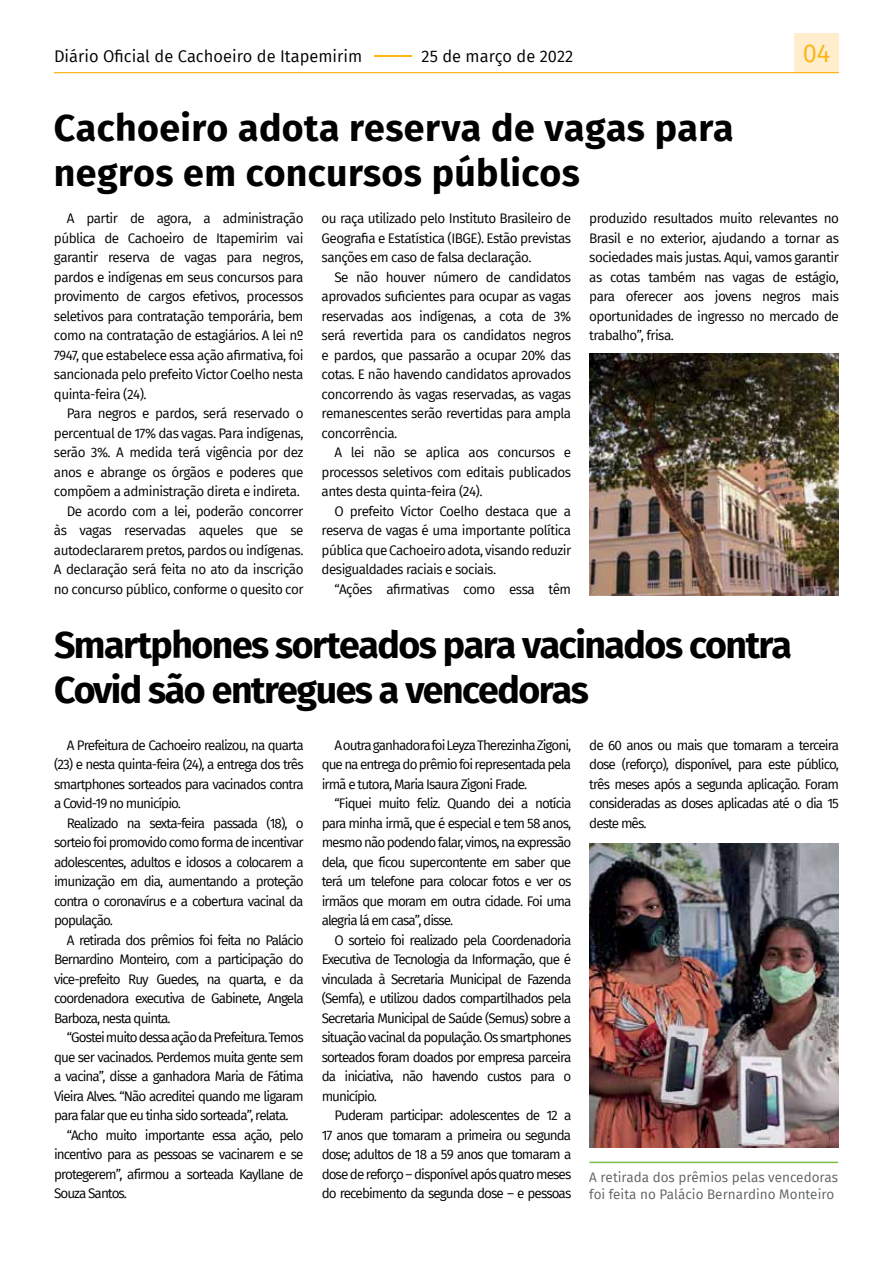
<style>
.page{position:relative;width:893px;height:1263px;background:#fff}
.page>*{position:absolute;margin:0;border:0;box-sizing:border-box;transform-origin:0 0}
.t1{font:700 37.5px/45px "Fira Sans";letter-spacing:-.04em;color:#000}
.t2{font:700 37.5px/45px "Fira Sans";letter-spacing:.01em;color:#000}
.t3{font:25.5px "Fira Sans";color:#fcb515}
.t4{font:16.5px "Fira Sans";color:#000}
.t5{font:13.5px/19.5px "Fira Sans";letter-spacing:-.05em;color:#000;text-align:justify}
.t6{font:13.5px/16.6px "Fira Sans";color:#5e6164}
.s1{color:#fcb515}
</style>
<div class="page">
<div style="left:794px;top:33px;width:45px;height:40px;background:#ffedce"></div>
<hr style="left:54px;top:72px;width:785px;height:1px;background:#fcb515">
<img style="left:589px;top:843px;width:250px;height:305px">
<img style="left:589px;top:353px;width:250px;height:242px">
<hr style="left:589px;top:1161px;width:249px;height:2px;background:#75c044">
<p class="t4" style="left:54px;top:43px;width:521px">Diário Oficial de Cachoeiro de Itapemirim <span class="s1">–</span>25 de março de 2022</p>
<h2 class="t3" style="left:803px;top:34px;width:29px">04</h2>
<h1 class="t2" style="left:54px;top:103px;width:681px">Cachoeiro adota reserva de vagas para negros em concursos públicos</h1>
<p class="t5" style="left:54px;top:209px;width:251px;text-indent:13px">A partir de agora, a administração pública de Cachoeiro de Itapemirim vai garantir reserva de vagas para negros, pardos e indígenas em seus concursos para provimento de cargos efetivos, processos seletivos para contratação temporária, bem como na contratação de estagiários. A lei nº 7947, que estabelece essa ação afirmativa, foi sancionada pelo prefeito Victor Coelho nesta quinta-feira (24).</p>
<p class="t5" style="left:54px;top:403px;width:251px;text-align:right">Para negros e pardos, será reservado o percentual de 17% das vagas. Para indígenas, serão 3%. A medida terá vigência por dez anos e abrange os órgãos e poderes que compõem a administração direta e indireta.<br>De acordo com a lei, poderão concorrer às vagas reservadas aqueles que se autodeclararem pretos, pardos ou indígenas.<br>A declaração será feita no ato da inscrição no concurso público, conforme o quesito cor</p>
<p class="t5" style="left:589px;top:208px;width:251px">produzido resultados muito relevantes no Brasil e no exterior, ajudando a tornar as sociedades mais justas. Aqui, vamos garantir as cotas também nas vagas de estágio, para oferecer aos jovens negros mais oportunidades de ingresso no mercado de trabalho”, frisa.</p>
<p class="t5" style="left:322px;top:208px;width:251px">ou raça utilizado pelo Instituto Brasileiro de Geografia e Estatística (IBGE). Estão previstas sanções em caso de falsa declaração.</p>
<p class="t5" style="left:322px;top:267px;width:251px;text-indent:13px">Se não houver número de candidatos aprovados suficientes para ocupar as vagas reservadas aos indígenas, a cota de 3% será revertida para os candidatos negros e pardos, que passarão a ocupar 20% das cotas. E não havendo candidatos aprovados concorrendo às vagas reservadas, as vagas remanescentes serão revertidas para ampla concorrência.</p>
<p class="t5" style="left:322px;top:442px;width:251px;text-indent:13px">A lei não se aplica aos concursos e processos seletivos com editais publicados antes desta quinta-feira (24).</p>
<p class="t5" style="left:322px;top:501px;width:251px;text-indent:13px">O prefeito Victor Coelho destaca que a reserva de vagas é uma importante política pública que Cachoeiro adota, visando reduzir desigualdades raciais e sociais.</p>
<p class="t5" style="left:334px;top:579px;width:238px">“Ações afirmativas como essa têm</p>
<h1 class="t1" style="left:54px;top:620px;width:739px">Smartphones sorteados para vacinados contra<br>Covid são entregues a vencedoras</h1>
<p class="t5" style="left:54px;top:735px;width:251px;text-indent:13px">A Prefeitura de Cachoeiro realizou, na quarta (23) e nesta quinta-feira (24), a entrega dos três smartphones sorteados para vacinados contra a Covid-19 no município.</p>
<p class="t5" style="left:54px;top:813px;width:251px;text-indent:13px">Realizado na sexta-feira passada (18), o sorteio foi promovido como forma de incentivar adolescentes, adultos e idosos a colocarem a imunização em dia, aumentando a proteção contra o coronavírus e a cobertura vacinal da população.</p>
<p class="t5" style="left:54px;top:930px;width:251px;text-indent:13px">A retirada dos prêmios foi feita no Palácio Bernardino Monteiro, com a participação do vice-prefeito Ruy Guedes, na quarta, e da coordenadora executiva de Gabinete, Angela Barboza, nesta quinta.</p>
<p class="t5" style="left:54px;top:1027px;width:251px;text-indent:13px">“Gostei muito dessa ação da Prefeitura. Temos que ser vacinados. Perdemos muita gente sem a vacina”, disse a ganhadora Maria de Fátima Vieira Alves. “Não acreditei quando me ligaram para falar que eu tinha sido sorteada”, relata.</p>
<p class="t5" style="left:54px;top:1125px;width:251px;text-indent:13px">“Acho muito importante essa ação, pelo incentivo para as pessoas se vacinarem e se protegerem”, afirmou a sorteada Kayllane de Souza Santos.</p>
<p class="t5" style="left:589px;top:735px;width:251px">de 60 anos ou mais que tomaram a terceira dose (reforço), disponível, para este público, três meses após a segunda aplicação. Foram consideradas as doses aplicadas até o dia 15 deste mês.</p>
<p class="t5" style="left:322px;top:735px;width:251px;text-indent:13px">A outra ganhadora foi Leyza Therezinha Zigoni, que na entrega do prêmio foi representada pela irmã e tutora, Maria Isaura Zigoni Frade.</p>
<p class="t5" style="left:322px;top:794px;width:251px;text-indent:13px">“Fiquei muito feliz. Quando dei a notícia para minha irmã, que é especial e tem 58 anos, mesmo não podendo falar, vimos, na expressão dela, que ficou supercontente em saber que terá um telefone para colocar fotos e ver os irmãos que moram em outra cidade. Foi uma alegria lá em casa”, disse.</p>
<p class="t5" style="left:322px;top:930px;width:251px;text-indent:13px">O sorteio foi realizado pela Coordenadoria Executiva de Tecnologia da Informação, que é vinculada à Secretaria Municipal de Fazenda (Semfa), e utilizou dados compartilhados pela Secretaria Municipal de Saúde (Semus) sobre a situação vacinal da população. Os smartphones sorteados foram doados por empresa parceira da iniciativa, não havendo custos para o município.</p>
<p class="t5" style="left:322px;top:1105px;width:251px;text-indent:13px">Puderam participar: adolescentes de 12 a 17 anos que tomaram a primeira ou segunda dose; adultos de 18 a 59 anos que tomaram a dose de reforço – disponível após quatro meses do recebimento da segunda dose – e pessoas</p>
<p class="t6" style="left:589px;top:1169px;width:250px">A retirada dos prêmios pelas vencedoras foi feita no Palácio Bernardino Monteiro</p>
</div>
